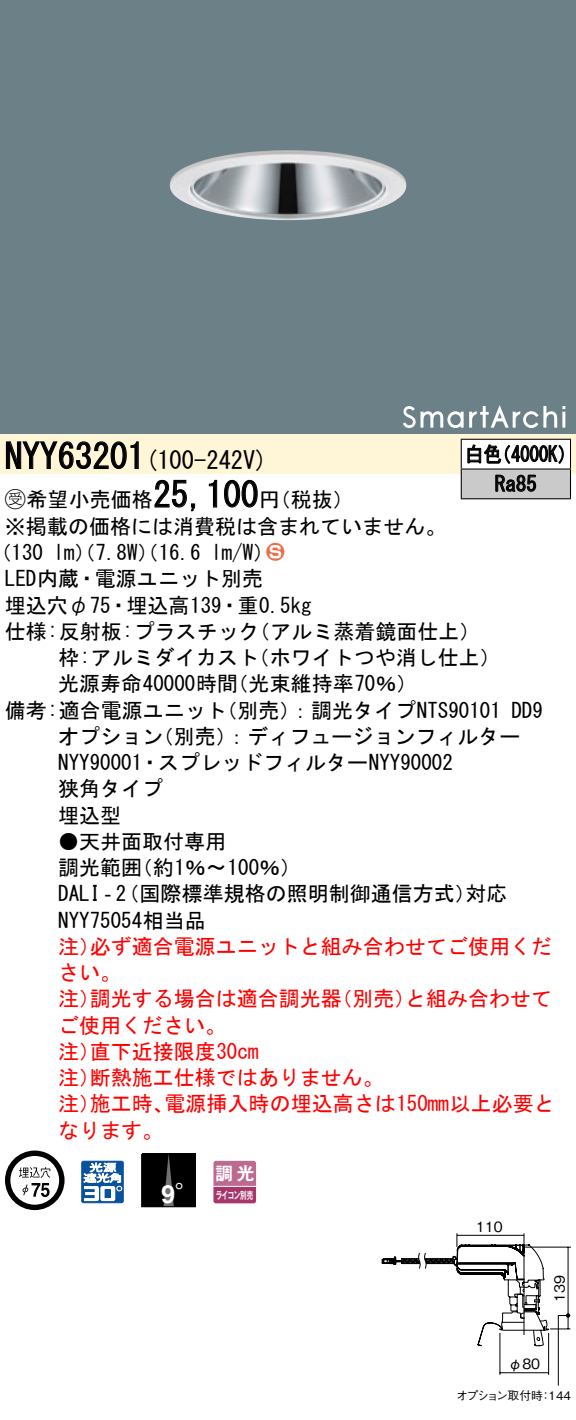
<style>
.page{position:relative;width:576px;height:1420px;background:#fff}
.page>*{position:absolute;margin:0;border:0;box-sizing:border-box;transform-origin:0 0}
.t1{font:35px "MS Gothic";color:#000}
.t2{font:700 25.2px "Helvetica LT Std";color:#fff}
.t3{font:24.5px "MS Gothic";color:#000}
.t4{font:21px/26.2px "MS Gothic";color:#000}
.t5{font:21px/26.2px "MS Gothic";color:#f00}
.t6{font:21px/29.8px "MS Gothic";color:#000;scale:.88 1}
.t7{font:21px "Ford Classification 1";color:#ed6d48}
.t8{font:17.5px "Gothic MB101 Pro De Bold 90 pv RKSJ H";color:#fff}
.t9{font:14px "Gothic BBB Pro Medium 90 pv RKSJ H";color:#000}
.t10{font:11.9px "Gothic BBB Pro Medium 90 pv RKSJ H";letter-spacing:-.095em;color:#000}
.t11{font:11.9px "Gothic BBB Pro Medium 90 pv RKSJ H";letter-spacing:-.05em;color:#000}
.t12{font:10.15px "Gothic MB101 Pro De Bold 90 pv RKSJ H";letter-spacing:-.05em;color:#fff;scale:.65 1}
.s1{font-family:"Ford Classification 1"}
.s2{color:#fff}
.s3{font-family:"Koz Go Pro Regular 90 pv RKSJ H";font-weight:400}
</style>
<div class="page">
<div style="left:0;top:0;width:575px;height:404px;background:#6c8087"></div>
<img style="left:169px;top:150px;width:237px;height:70px">
<div style="left:0;top:404px;width:575px;height:30px;background:#6c8087"></div>
<svg style="left:403px;top:406px;width:60px;height:22px"></svg>
<svg style="left:469px;top:405px;width:96px;height:23px"></svg>
<div style="left:0;top:434px;width:575px;height:40px;background:#fff5d7"></div>
<svg style="left:6px;top:441px;width:133px;height:28px"></svg>
<svg style="left:154px;top:479px;width:42px;height:33px"></svg>
<svg style="left:208px;top:479px;width:9px;height:29px"></svg>
<svg style="left:224px;top:479px;width:34px;height:29px"></svg>
<svg style="left:5px;top:1150px;width:59px;height:60px"></svg>
<svg style="left:81px;top:1160px;width:43px;height:43px"></svg>
<div style="left:142px;top:1153px;width:53px;height:53px;background:#000"></div>
<svg style="left:163px;top:1156px;width:11px;height:49px"></svg>
<div style="left:141px;top:1154px;width:55px;height:53px;border:1px solid #000"></div>
<svg style="left:213px;top:1161px;width:43px;height:42px;background:#b45783"></svg>
<hr style="left:213px;top:1185px;width:43px;height:2px;background:#fff">
<div style="left:461px;top:439px;width:109px;height:30px;background:#fff"></div>
<div style="left:461px;top:469px;width:109px;height:30px;background:#cacaca"></div>
<hr style="left:460px;top:439px;width:110px;height:1px;background:#000">
<hr style="left:569px;top:440px;width:2px;height:28px;background:#000">
<hr style="left:460px;top:468px;width:110px;height:2px;background:#000">
<svg style="left:460px;top:440px;width:1px;height:58px"></svg>
<hr style="left:569px;top:469px;width:2px;height:29px;background:#000">
<hr style="left:460px;top:498px;width:110px;height:1px;background:#000">
<svg style="left:467px;top:444px;width:96px;height:20px"></svg>
<svg style="left:495px;top:475px;width:41px;height:17px"></svg>
<svg style="left:381px;top:1233px;width:189px;height:153px"></svg>
<h1 class="t1" style="left:5px;top:439px;width:142px">NYY63201</h1>
<p class="t6" style="left:494px;top:439px;width:49px;text-indent:-30px">白色<br>Ra85</p>
<p class="t6" style="left:492px;top:439px;width:96px">（4000 (K</p>
<p class="t3" style="left:145px;top:448px;width:124px">(100-242 (V</p>
<h1 class="t1" style="left:153px;top:477px;width:106px">25,100</h1>
<p class="t4" style="left:5px;top:486px;width:442px"><span class="s1">B</span>希望小売価格<br>※掲載の価格には消費税は含まれていません。</p>
<p class="t7" style="left:266px;top:541px;width:19px">2<span class="s2">3</span></p>
<p class="t4" style="left:259px;top:486px;width:96px">（円税抜(</p>
<p class="t4" style="left:211px;top:539px;width:64px">l m (W/</p>
<p class="t4" style="left:-9px;top:539px;width:54px">（130</p>
<p class="t4" style="left:5px;top:565px;width:259px">LED内蔵・電源ユニット別売</p>
<p class="t4" style="left:5px;top:592px;width:308px">埋込穴φ75・埋込高139・重0.5kg</p>
<p class="t4" style="left:249px;top:618px;width:233px">（アルミ蒸着鏡面仕上(</p>
<p class="t4" style="left:54px;top:539px;width:149px">lm）（7.8 ）（W 16.6</p>
<p class="t4" style="left:248px;top:618px;width:253px;text-indent:-243px">仕様:反射板:プラスチック<br>（ホワイトつや消し仕上(</p>
<p class="t4" style="left:227px;top:644px;width:191px;text-indent:-169px">枠:アルミダイカスト<br>（光束維持率70％(</p>
<p class="t4" style="left:58px;top:670px;width:181px">光源寿命40000時間</p>
<p class="t4" style="left:216px;top:697px;width:286px">（別売：）調光タイプNTS90101</p>
<p class="t4" style="left:153px;top:697px;width:369px;text-indent:-148px">備考:適合電源ユニット<br>（別売：）ディフュージョンフィルター</p>
<p class="t4" style="left:511px;top:697px;width:33px">DD9</p>
<p class="t4" style="left:58px;top:723px;width:396px">オプション<br>NYY90001・スプレッドフィルターNYY90002狭角タイプ<br>埋込型</p>
<p class="t4" style="left:132px;top:828px;width:171px;text-indent:-74px">●天井面取付専用<br>（約1％〜100％(</p>
<p class="t4" style="left:58px;top:854px;width:85px">調光範囲</p>
<p class="t4" style="left:58px;top:880px;width:419px">DALI‐（2 国際標準規格の照明制御通信方式）<br>NYY75054相当品</p>
<p class="t5" style="left:90px;top:933px;width:463px">必ず適合電源ユニットと組み合わせてご使用くだ</p>
<p class="t4" style="left:465px;top:880px;width:43px">対応</p>
<p class="t5" style="left:58px;top:933px;width:65px">注）さい。</p>
<p class="t5" style="left:90px;top:985px;width:253px">調光する場合は適合調光器</p>
<p class="t5" style="left:331px;top:985px;width:85px">（別売）</p>
<p class="t5" style="left:405px;top:985px;width:148px">と組み合わせて</p>
<p class="t5" style="left:58px;top:985px;width:43px">注）</p>
<p class="t5" style="left:58px;top:1012px;width:169px">ご使用ください。</p>
<p class="t5" style="left:90px;top:1038px;width:170px">直下近接限度30cm</p>
<p class="t5" style="left:90px;top:1038px;width:295px;text-indent:-32px">注）<br>断熱施工仕様ではありません。</p>
<p class="t5" style="left:58px;top:1064px;width:43px">注）</p>
<p class="t5" style="left:164px;top:1090px;width:391px">電源挿入時の埋込高さは150mm以上必要と</p>
<p class="t5" style="left:90px;top:1090px;width:85px">施工時、</p>
<p class="t5" style="left:58px;top:1090px;width:106px">注）<br>なります。</p>
<p class="t2" style="left:161px;top:1179px;width:40px">9<span class="s3">°</span></p>
<p class="t8" style="left:215px;top:1159px;width:41px">調光</p>
<p class="t12" style="left:216px;top:1186px;width:59px">ライコン別売</p>
<p class="t9" style="left:476px;top:1216px;width:28px">110</p>
<p class="t9" style="left:548px;top:1301px;width:28px;rotate:-90deg">139</p>
<p class="t9" style="left:508px;top:1352px;width:33px">φ80</p>
<p class="t10" style="left:456px;top:1386px;width:88px">オプション取付時</p>
<p class="t11" style="left:539px;top:1386px;width:33px">：144</p>
</div>
